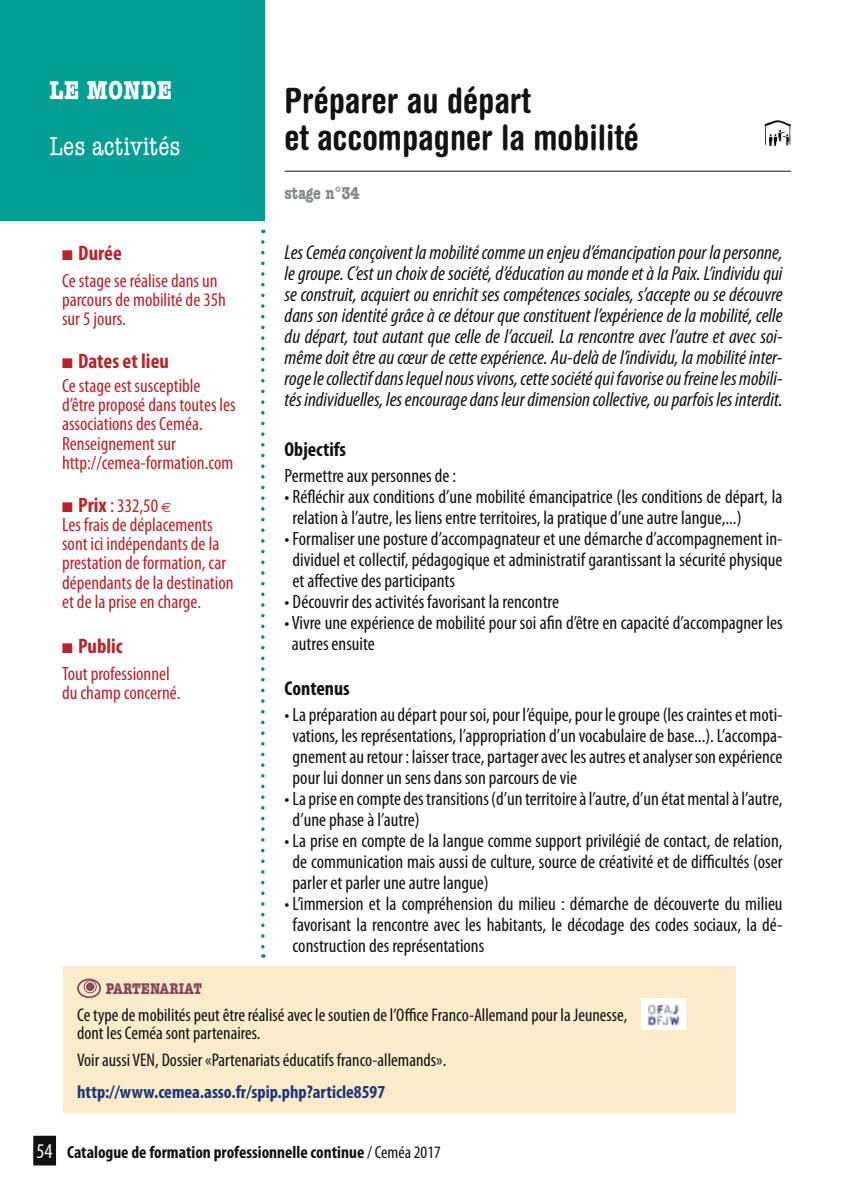
<style>
.page{position:relative;width:844px;height:1191px;background:#fff}
.page>*{position:absolute;margin:0;border:0;box-sizing:border-box;transform-origin:0 0}
.t1{font:700 condensed 35px/36.8px "Helvetica Rounded";color:#121212}
.t2{font:condensed 26.25px "American Typewriter";color:#fff}
.t3{font:700 condensed 26.25px "American Typewriter";letter-spacing:.01em;color:#fff}
.t4{font:700 condensed 21px "Myriad Pro";color:#bc2229}
.t5{font:italic condensed 20.12px/21px "Myriad Pro";color:#121212;text-align:justify}
.t6{font:700 condensed 20.12px "Myriad Pro";color:#121212}
.t7{font:condensed 19.25px/21px "Myriad Pro";color:#121212;text-align:justify}
.t8{font:condensed 19.25px/19.2px "Myriad Pro";color:#bc2229}
.t9{font:condensed 18.38px/17.5px "Myriad Pro";color:#121212}
.t10{font:700 condensed 18.38px "Myriad Pro";color:#203577}
.t11{font:700 condensed 17.5px "Myriad Pro";color:#121212}
.t12{font:700 condensed 17.5px "American Typewriter";color:#888a8a}
.t13{font:700 condensed 15.75px "American Typewriter";color:#89475c}
.s1{font-weight:700;font-size:21px}
.s2{font-size:21px}
.s3{font-family:"Euro Sans";font-stretch:normal;font-size:13.47px}
.s4{font-weight:400;font-size:21px;color:#fff}
.s5{font-weight:400}
</style>
<div class="page">
<div style="left:33px;top:1135px;width:23px;height:30px;background:#121212"></div>
<svg style="left:261px;top:242px;width:3px;height:715px"></svg>
<div style="left:0;top:0;width:264px;height:221px;background:#009e93"></div>
<hr style="left:284px;top:171px;width:506px;height:1px;background:#121212">
<div style="left:63px;top:966px;width:672px;height:146px;background:#faeccb"></div>
<div style="left:77px;top:978px;width:24px;height:20px;border:2px solid #89475c;border-radius:50%"></div>
<svg style="left:764px;top:120px;width:26px;height:26px"></svg>
<img style="left:641px;top:998px;width:44px;height:31px">
<div style="left:86px;top:982px;width:8px;height:9px;background:#89475c;border-radius:50%"></div>
<div style="left:84px;top:980px;width:13px;height:13px;border:1px solid #89475c;border-radius:50%"></div>
<h2 class="t3" style="left:50px;top:74px;width:124px">LE MONDE</h2>
<h2 class="t2" style="left:50px;top:132px;width:132px">Les activités</h2>
<p class="t4" style="left:62px;top:240px;width:61px">■ Durée</p>
<p class="t8" style="left:62px;top:270px;width:165px">Ce stage se réalise dans un parcours de mobilité de 35h sur 5 jours.</p>
<p class="t4" style="left:62px;top:347px;width:108px">■ Dates et lieu</p>
<p class="t8" style="left:62px;top:376px;width:175px">Ce stage est susceptible d’être proposé dans toutes les associations des Ceméa.<br>Renseignement sur http://cemea-formation.com</p>
<p class="t8" style="left:62px;top:495px;width:173px">■ <span class="s1">Prix</span> <span class="s2">:</span> 332,50 <span class="s3">e<br></span>Les frais de déplacements sont ici indépendants de la prestation de formation, car dépendants de la destination et de la prise en charge.</p>
<p class="t4" style="left:62px;top:633px;width:62px">■ Public</p>
<p class="t8" style="left:62px;top:663px;width:120px">Tout professionnel du champ concerné.</p>
<h1 class="t1" style="left:284px;top:82px;width:355px">Préparer au départ<br>et accompagner la mobilité</h1>
<p class="t12" style="left:284px;top:183px;width:76px">stage n°34</p>
<p class="t5" style="left:284px;top:242px;width:499px">Les Ceméa conçoivent la mobilité comme un enjeu d’émancipation pour la personne, le groupe. C’est un choix de société, d’éducation au monde et à la Paix. L’individu qui se construit, acquiert ou enrichit ses compétences sociales, s’accepte ou se découvre dans son identité grâce à ce détour que constituent l’expérience de la mobilité, celle du départ, tout autant que celle de l’accueil. La rencontre avec l’autre et avec soi&shy;même doit être au cœur de cette expérience. Au-delà de l’individu, la mobilité inter&shy;roge le collectif dans lequel nous vivons, cette société qui favorise ou freine les mobili&shy;tés individuelles, les encourage dans leur dimension collective, ou parfois les interdit.</p>
<p class="t6" style="left:284px;top:436px;width:63px">Objectifs</p>
<p class="t7" style="left:284px;top:464px;width:173px">Permettre aux personnes de :</p>
<p class="t7" style="left:292px;top:485px;width:491px;text-indent:-8px">• Réfléchir aux conditions d’une mobilité émancipatrice (les conditions de départ, la relation à l’autre, les liens entre territoires, la pratique d’une autre langue,...)</p>
<p class="t7" style="left:292px;top:527px;width:491px;text-indent:-8px">• Formaliser une posture d’accompagnateur et une démarche d’accompagnement in&shy;dividuel et collectif, pédagogique et administratif garantissant la sécurité physique et affective des participants</p>
<p class="t7" style="left:284px;top:590px;width:276px">• Découvrir des activités favorisant la rencontre</p>
<p class="t7" style="left:292px;top:611px;width:492px;text-indent:-7px">• Vivre une expérience de mobilité pour soi afin d’être en capacité d’accompagner les autres ensuite</p>
<p class="t6" style="left:284px;top:675px;width:67px">Contenus</p>
<p class="t7" style="left:292px;top:703px;width:491px;text-indent:-8px">• La préparation au départ pour soi, pour l’équipe, pour le groupe (les craintes et moti&shy;vations, les représentations, l’appropriation d’un vocabulaire de base...). L’accompa&shy;gnement au retour : laisser trace, partager avec les autres et analyser son expérience pour lui donner un sens dans son parcours de vie</p>
<p class="t7" style="left:292px;top:787px;width:491px;text-indent:-8px">• La prise en compte des transitions (d’un territoire à l’autre, d’un état mental à l’autre, d’une phase à l’autre)</p>
<p class="t7" style="left:292px;top:829px;width:491px;text-indent:-8px">• La prise en compte de la langue comme support privilégié de contact, de relation, de communication mais aussi de culture, source de créativité et de difficultés (oser parler et parler une autre langue)</p>
<p class="t7" style="left:292px;top:893px;width:491px;text-indent:-8px">• L’immersion et la compréhension du milieu : démarche de découverte du milieu favorisant la rencontre avec les habitants, le décodage des codes sociaux, la dé&shy;construction des représentations</p>
<p class="t13" style="left:106px;top:979px;width:98px">PARTENARIAT</p>
<p class="t9" style="left:77px;top:1006px;width:551px">Ce type de mobilités peut être réalisé avec le soutien de l’Office Franco-Allemand pour la Jeunesse, dont les Ceméa sont partenaires.</p>
<p class="t9" style="left:77px;top:1051px;width:370px">Voir aussi VEN, Dossier «Partenariats éducatifs franco-allemands».</p>
<p class="t10" style="left:77px;top:1080px;width:309px">http://www.cemea.asso.fr/spip.php?article8597</p>
<p class="t11" style="left:37px;top:1140px;width:405px"><span class="s4">54</span> Catalogue de formation professionnelle continue <span class="s5">/ Ceméa 2017</span></p>
</div>
